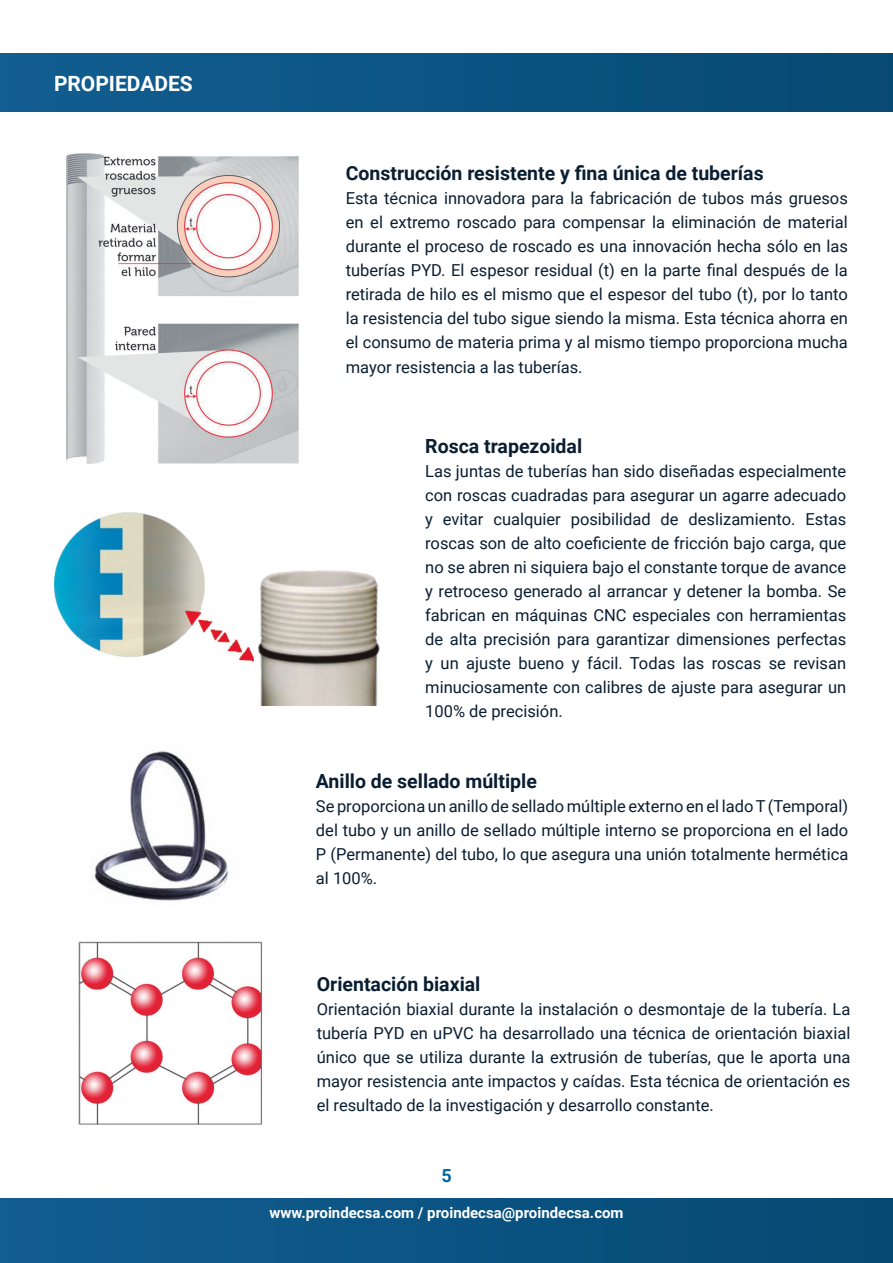
<style>
.page{position:relative;width:893px;height:1263px;background:#fff}
.page>*{position:absolute;margin:0;border:0;box-sizing:border-box;transform-origin:0 0}
.t1{font:700 21px "Roboto";color:#fff}
.t2{font:700 19.5px "Roboto";color:#0a1e31}
.t3{font:700 18px "Roboto";color:#0065a2}
.t4{font:16.5px/24px "Roboto";color:#0a1e31;text-align:justify}
.t5{font:700 15px "Roboto";color:#fff}
</style>
<div class="page">
<div style="left:0;top:1199px;width:893px;height:64px;background:linear-gradient(to right,#115e92,#064973)"></div>
<img style="left:67px;top:153px;width:231px;height:311px">
<img style="left:78px;top:941px;width:184px;height:184px">
<img style="left:54px;top:512px;width:326px;height:193px">
<img style="left:94px;top:751px;width:134px;height:150px">
<div style="left:0;top:53px;width:893px;height:58px;background:linear-gradient(to right,#115e92,#074973)"></div>
<p class="t1" style="left:54px;top:69px;width:140px">PROPIEDADES</p>
<p class="t2" style="left:346px;top:160px;width:419px">Construcción resistente y fina única de tuberías</p>
<p class="t4" style="left:346px;top:186px;width:504px">Esta técnica innovadora para la fabricación de tubos más gruesos en el extremo roscado para compensar la eliminación de material durante el proceso de roscado es una innovación hecha sólo en las tuberías PYD. El espesor residual (t) en la parte final después de la retirada de hilo es el mismo que el espesor del tubo (t), por lo tanto la resistencia del tubo sigue siendo la misma. Esta técnica ahorra en el consumo de materia prima y al mismo tiempo proporciona mucha mayor resistencia a las tuberías.</p>
<p class="t2" style="left:425px;top:432px;width:158px">Rosca trapezoidal</p>
<p class="t4" style="left:425px;top:458px;width:422px">Las juntas de tuberías han sido diseñadas especialmente con roscas cuadradas para asegurar un agarre adecuado y evitar cualquier posibilidad de deslizamiento. Estas roscas son de alto coeficiente de fricción bajo carga, que no se abren ni siquiera bajo el constante torque de avance y retroceso generado al arrancar y detener la bomba. Se fabrican en máquinas CNC especiales con herramientas de alta precisión para garantizar dimensiones perfectas y un ajuste bueno y fácil. Todas las roscas se revisan minuciosamente con calibres de ajuste para asegurar un 100% de precisión.</p>
<p class="t2" style="left:316px;top:767px;width:222px">Anillo de sellado múltiple</p>
<p class="t4" style="left:316px;top:793px;width:534px">Se proporciona un anillo de sellado múltiple externo en el lado T (Temporal) del tubo y un anillo de sellado múltiple interno se proporciona en el lado P (Permanente) del tubo, lo que asegura una unión totalmente hermética al 100%.</p>
<p class="t2" style="left:317px;top:970px;width:165px">Orientación biaxial</p>
<p class="t4" style="left:317px;top:996px;width:535px">Orientación biaxial durante la instalación o desmontaje de la tubería. La tubería PYD en uPVC ha desarrollado una técnica de orientación biaxial único que se utiliza durante la extrusión de tuberías, que le aporta una mayor resistencia ante impactos y caídas. Esta técnica de orientación es el resultado de la investigación y desarrollo constante.</p>
<p class="t3" style="left:441px;top:1163px;width:12px">5</p>
<p class="t5" style="left:269px;top:1202px;width:356px">www.proindecsa.com / proindecsa@proindecsa.com</p>
</div>
